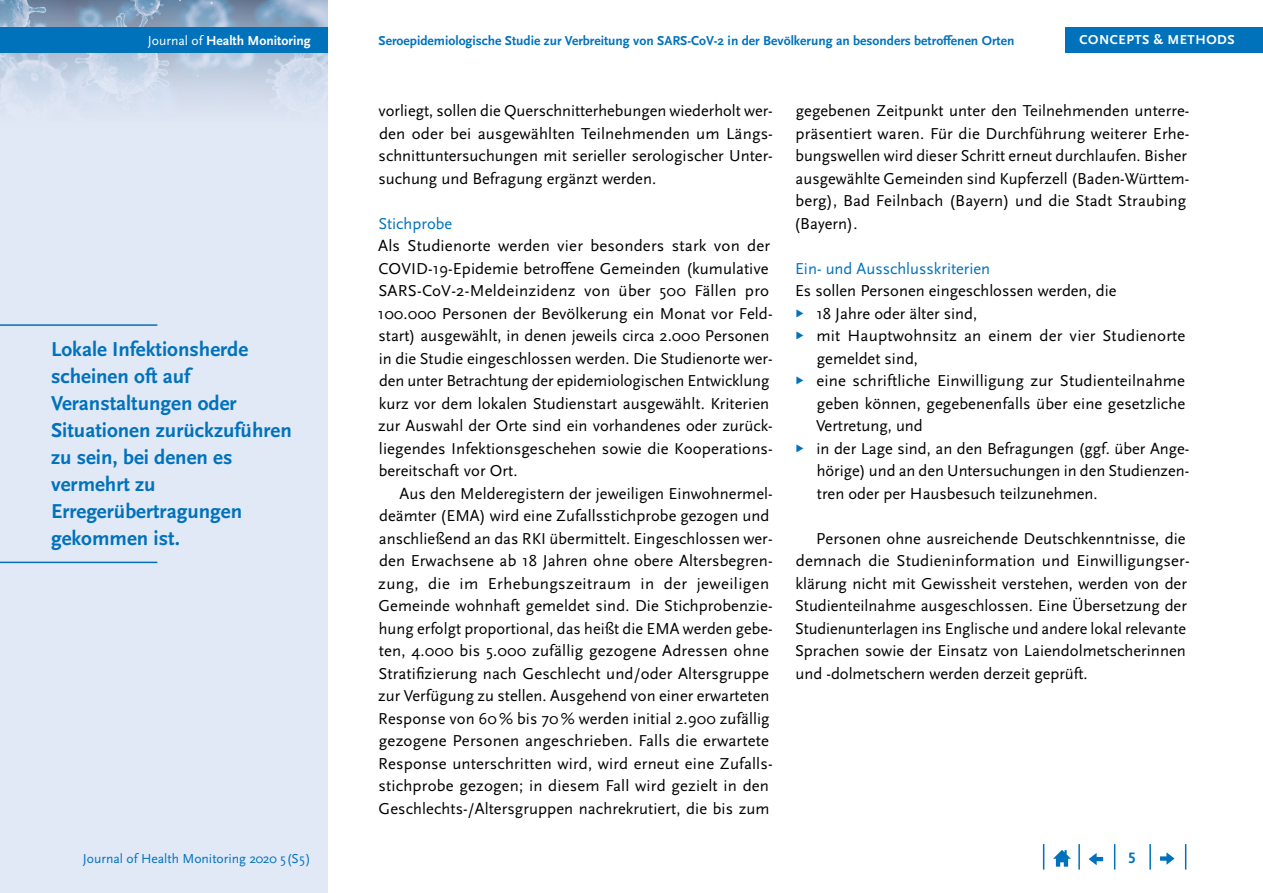
<style>
.page{position:relative;width:1263px;height:893px;background:#fff}
.page>*{position:absolute;margin:0;border:0;box-sizing:border-box;transform-origin:0 0}
.t1{font:700 21px/27px "Scala Sans Pro";color:#0072bc}
.Copy_Einzug{font:16.5px/22.5px "Scala Sans Pro";letter-spacing:.005em;color:#000}
.Copy{font:16.5px/22.5px "Scala Sans Pro";color:#000;text-align:justify}
.t2{font:16.5px "Scala Sans Pro";color:#0072bc}
.t3{font:700 15.75px "Scala Sans Pro";color:#0072bc}
.t4{font:13.65px "Scala Sans Pro";color:#0072bc}
.t5{font:700 13.65px "Scala Sans Pro";color:#fff}
.t6{font:700 13.5px "Scala Sans Pro";color:#0072bc}
.t7{font:700 13.5px "Scala Sans Pro";letter-spacing:.04em;color:#fff}
.s1{font-weight:400}
</style>
<div class="page">
<div style="left:0;top:0;width:327px;height:893px;background:#e1e8f6"></div>
<img style="left:0;top:0;width:327px;height:103px">
<div style="left:0;top:28px;width:327px;height:25px;background:#0072bc"></div>
<svg style="left:1185px;top:844px;width:1px;height:26px"></svg>
<hr style="left:1149px;top:844px;width:2px;height:26px;background:#0072bc">
<svg style="left:1114px;top:844px;width:1px;height:26px"></svg>
<hr style="left:1078px;top:844px;width:2px;height:26px;background:#0072bc">
<svg style="left:1043px;top:844px;width:1px;height:26px"></svg>
<svg style="left:1053px;top:850px;width:18px;height:17px"></svg>
<svg style="left:1089px;top:853px;width:14px;height:12px"></svg>
<svg style="left:1160px;top:852px;width:14px;height:13px"></svg>
<div style="left:1065px;top:28px;width:198px;height:25px;background:#0072bc"></div>
<hr style="left:0;top:324px;width:157px;height:2px;background:#0072bc">
<hr style="left:0;top:562px;width:157px;height:1px;background:#0072bc">
<p class="t5" style="left:148px;top:33px;width:164px"><span class="s1">Journal of</span> Health Monitoring</p>
<p class="t6" style="left:378px;top:33px;width:637px">Seroepidemiologische Studie zur Verbreitung von SARS-CoV-2 in der Bevölkerung an besonders betroffenen Orten</p>
<p class="t7" style="left:1079px;top:32px;width:157px">CONCEPTS &amp; METHODS</p>
<p class="t1" style="left:51px;top:335px;width:242px">Lokale Infektionsherde scheinen oft auf<br>Veranstaltungen oder<br>Situationen zurückzuführen zu sein, bei denen es vermehrt zu<br>Erregerübertragungen gekommen ist.</p>
<p class="Copy" style="left:378px;top:99px;width:396px">vorliegt, sollen die Querschnitterhebungen wiederholt wer&shy;den oder bei ausgewählten Teilnehmenden um Längs&shy;schnittuntersuchungen mit serieller serologischer Unter&shy;suchung und Befragung ergänzt werden.</p>
<h3 class="t2" style="left:378px;top:214px;width:75px">Stichprobe</h3>
<p class="Copy" style="left:378px;top:234px;width:396px;text-align:left">Als Studienorte werden vier besonders stark von der COVID-19-Epidemie betroffene Gemeinden (kumulative SARS-CoV-2-Meldeinzidenz von über 500 Fällen pro 100.000 Personen der Bevölkerung ein Monat vor Feld&shy;start) ausgewählt, in denen jeweils circa 2.000 Personen in die Studie eingeschlossen werden. Die Studienorte wer&shy;den unter Betrachtung der epidemiologischen Entwicklung kurz vor dem lokalen Studienstart ausgewählt. Kriterien zur Auswahl der Orte sind ein vorhandenes oder zurück&shy;liegendes Infektionsgeschehen sowie die Kooperations&shy;bereitschaft vor Ort.</p>
<p class="Copy_Einzug" style="left:378px;top:482px;width:396px;text-indent:21px">Aus den Melderegistern der jeweiligen Einwohnermel&shy;deämter (EMA) wird eine Zufallsstichprobe gezogen und anschließend an das RKI übermittelt. Eingeschlossen wer&shy;den Erwachsene ab 18 Jahren ohne obere Altersbegren&shy;zung, die im Erhebungszeitraum in der jeweiligen Gemeinde wohnhaft gemeldet sind. Die Stichprobenzie&shy;hung erfolgt proportional, das heißt die EMA werden gebe&shy;ten, 4.000 bis 5.000 zufällig gezogene Adressen ohne Stratifizierung nach Geschlecht und/oder Altersgruppe zur Verfügung zu stellen. Ausgehend von einer erwarteten Response von 60% bis 70% werden initial 2.900 zufällig gezogene Personen angeschrieben. Falls die erwartete Response unterschritten wird, wird erneut eine Zufalls&shy;stichprobe gezogen; in diesem Fall wird gezielt in den Geschlechts-/Altersgruppen nachrekrutiert, die bis zum</p>
<p class="Copy_Einzug" style="left:794px;top:99px;width:397px">gegebenen Zeitpunkt unter den Teilnehmenden unterre&shy;präsentiert waren. Für die Durchführung weiterer Erhe&shy;bungswellen wird dieser Schritt erneut durchlaufen. Bisher ausgewählte Gemeinden sind Kupferzell (Baden-Württem&shy;berg), Bad Feilnbach (Bayern) und die Stadt Straubing (Bayern).</p>
<h3 class="t2" style="left:795px;top:259px;width:197px">Ein- und Ausschlusskriterien</h3>
<p class="Copy" style="left:795px;top:279px;width:323px">Es sollen Personen eingeschlossen werden, die</p>
<p class="Copy_Einzug" style="left:816px;top:302px;width:162px">18 Jahre oder älter sind,</p>
<p class="Copy_Einzug" style="left:816px;top:324px;width:370px">mit Hauptwohnsitz an einem der vier Studienorte gemeldet sind,</p>
<p class="Copy_Einzug" style="left:816px;top:369px;width:371px;text-align:justify">eine schriftliche Einwilligung zur Studienteilnahme geben können, gegebenenfalls über eine gesetzliche Vertretung, und</p>
<p class="Copy_Einzug" style="left:816px;top:437px;width:374px;text-align:justify">in der Lage sind, an den Befragungen (ggf. über Ange&shy;hörige) und an den Untersuchungen in den Studienzen&shy;tren oder per Hausbesuch teilzunehmen.</p>
<p class="Copy_Einzug" style="left:795px;top:527px;width:395px;text-indent:21px">Personen ohne ausreichende Deutschkenntnisse, die demnach die Studieninformation und Einwilligungser&shy;klärung nicht mit Gewissheit verstehen, werden von der Studienteilnahme ausgeschlossen. Eine Übersetzung der Studienunterlagen ins Englische und andere lokal relevante Sprachen sowie der Einsatz von Laiendolmetscherinnen und -dolmetschern werden derzeit geprüft.</p>
<p class="t4" style="left:83px;top:850px;width:229px">Journal of Health Monitoring 2020 5(S5)</p>
<p class="t3" style="left:1128px;top:849px;width:9px">5</p>
</div>
